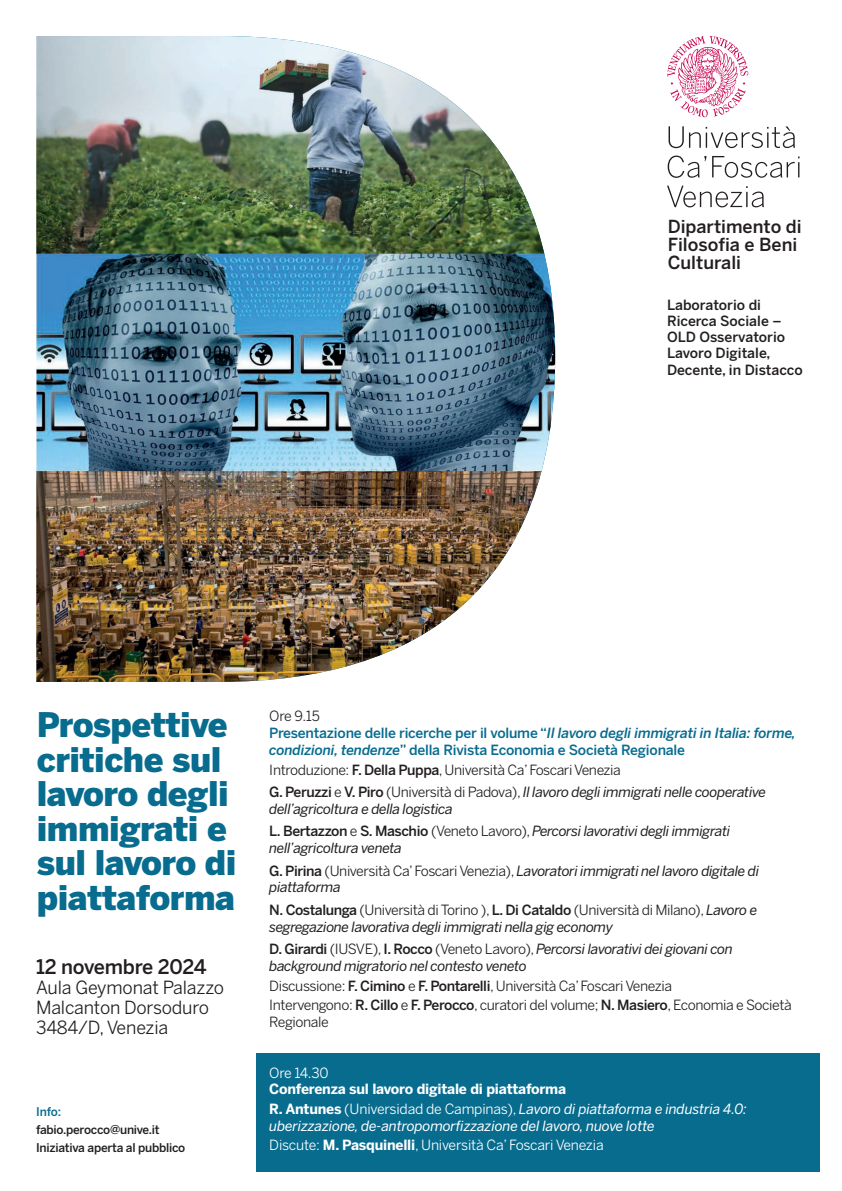
<style>
.page{position:relative;width:842px;height:1191px;background:#fff}
.page>*{position:absolute;margin:0;border:0;box-sizing:border-box;transform-origin:0 0}
.t1{font:900 33.7px/34.6px "Benton Sans";letter-spacing:-.015em;color:#086c8f}
.t2{font:500 20px "Benton Sans";letter-spacing:-.02em;color:#231f20}
.t3{font:18px/20px "Benton Sans";letter-spacing:-.01em;color:#231f20}
.t4{font:500 17.9px/17.9px "Benton Sans";color:#231f20}
.t5{font:14px/22.5px "Benton Sans";letter-spacing:-.03em;color:#231f20}
.t6{font:italic 14px/22.5px "Benton Sans";letter-spacing:-.03em;color:#231f20}
.t7{font:500 14px/16.8px "Benton Sans";letter-spacing:-.015em;color:#086c8f}
.t8{font:700 14px/19.6px "Benton Sans";letter-spacing:-.015em;color:#fff}
.t9{font:italic 14px/19.6px "Benton Sans";letter-spacing:-.015em;color:#fff}
.t10{font:500 14px/16px "Benton Sans";color:#231f20}
.t11{font:14px "Benton Sans";letter-spacing:-.035em;color:#fff}
.t12{font:500 12px/18px "Benton Sans";letter-spacing:-.02em;color:#231f20}
.t13{font:500 12px "Benton Sans";color:#086c8f}
.s1{font-weight:400;color:#231f20}
.s2{font-style:italic}
.s3{font-weight:500}
.s4{font-weight:500;font-style:normal}
.s5{font-style:normal}
.s6{font-weight:400}
.s7{font-weight:400;font-style:italic}
.s8{font-weight:700;font-style:normal}
</style>
<div class="page">
<div style="left:257px;top:1053px;width:563px;height:118px;background:#086c8f"></div>
<img style="left:36px;top:36px;width:519px;height:646px">
<svg style="left:668px;top:126px;width:127px;height:22px"></svg>
<svg style="left:668px;top:156px;width:38px;height:22px"></svg>
<svg style="left:712px;top:156px;width:87px;height:22px"></svg>
<svg style="left:667px;top:186px;width:97px;height:21px"></svg>
<svg style="left:667px;top:36px;width:81px;height:81px"></svg>
<p class="t4" style="left:668px;top:218px;width:136px">Dipartimento di<br>Filosofia e Beni<br>Culturali</p>
<p class="t10" style="left:667px;top:297px;width:137px">Laboratorio di<br>Ricerca Sociale –<br>OLD Osservatorio<br>Lavoro Digitale,<br>Decente, in Distacco</p>
<h1 class="t1" style="left:37px;top:706px;width:201px">Prospettive critiche sul lavoro degli immigrati e sul lavoro di piattaforma</h1>
<h2 class="t2" style="left:36px;top:955px;width:172px">12 novembre 2024</h2>
<p class="t3" style="left:36px;top:977px;width:189px">Aula Geymonat Palazzo<br>Malcanton Dorsoduro<br>3484/D, Venezia</p>
<p class="t13" style="left:36px;top:1104px;width:27px">Info:</p>
<p class="t12" style="left:36px;top:1120px;width:151px">fabio.perocco@unive.it<br>Iniziativa aperta al pubblico</p>
<p class="t7" style="left:269px;top:707px;width:528px"><span class="s1">Ore 9.15<br></span>Presentazione delle ricerche per il volume “<span class="s2">Il lavoro degli immigrati in Italia: forme, condizioni, tendenze</span>” della Rivista Economia e Società Regionale</p>
<p class="t5" style="left:269px;top:758px;width:498px">Introduzione: <span class="s3">F. Della Puppa</span>, Università Ca’ Foscari Venezia<br><span class="s3">G. Peruzzi</span> e <span class="s3">V. Piro</span> (Università di Padova), <span class="s2">Il lavoro degli immigrati nelle cooperative</span></p>
<p class="t6" style="left:269px;top:797px;width:463px">dell’agricoltura e della logistica<br><span class="s4">L. Bertazzon</span> <span class="s5">e</span> <span class="s4">S. Maschio</span> <span class="s5">(Veneto Lavoro),</span> Percorsi lavorativi degli immigrati</p>
<p class="t6" style="left:269px;top:836px;width:491px">nell’agricoltura veneta<br><span class="s4">G. Pirina</span> <span class="s5">(Università Ca’ Foscari Venezia),</span> Lavoratori immigrati nel lavoro digitale di</p>
<p class="t5" style="left:269px;top:876px;width:489px"><span class="s2">piattaforma<br></span><span class="s3">N. Costalunga</span> (Università di Torino ), <span class="s3">L. Di Cataldo</span> (Università di Milano), <span class="s2">Lavoro e</span></p>
<p class="t6" style="left:269px;top:915px;width:465px">segregazione lavorativa degli immigrati nella gig economy<br><span class="s4">D. Girardi</span> <span class="s5">(IUSVE),</span> <span class="s4">I. Rocco</span> <span class="s5">(Veneto Lavoro),</span> Percorsi lavorativi dei giovani con</p>
<p class="t5" style="left:269px;top:956px;width:524px;line-height:19.6px"><span class="s2">background migratorio nel contesto veneto<br></span>Discussione: <span class="s3">F. Cimino</span> e <span class="s3">F. Pontarelli</span>, Università Ca’ Foscari Venezia<br>Intervengono: <span class="s3">R. Cillo</span> e <span class="s3">F. Perocco</span>, curatori del volume; <span class="s3">N. Masiero</span>, Economia e Società</p>
<p class="t5" style="left:269px;top:1010px;width:61px">Regionale</p>
<p class="t11" style="left:269px;top:1064px;width:61px">Ore 14.30</p>
<p class="t8" style="left:269px;top:1079px;width:479px">Conferenza sul lavoro digitale di piattaforma<br>R. Antunes <span class="s6">(Universidad de Campinas),</span> <span class="s7">Lavoro di piattaforma e industria 4.0:</span></p>
<p class="t9" style="left:269px;top:1115px;width:387px">uberizzazione, de-antropomorfizzazione del lavoro, nuove lotte<br><span class="s5">Discute:</span> <span class="s8">M. Pasquinelli</span><span class="s5">, Università Ca’ Foscari Venezia</span></p>
</div>
